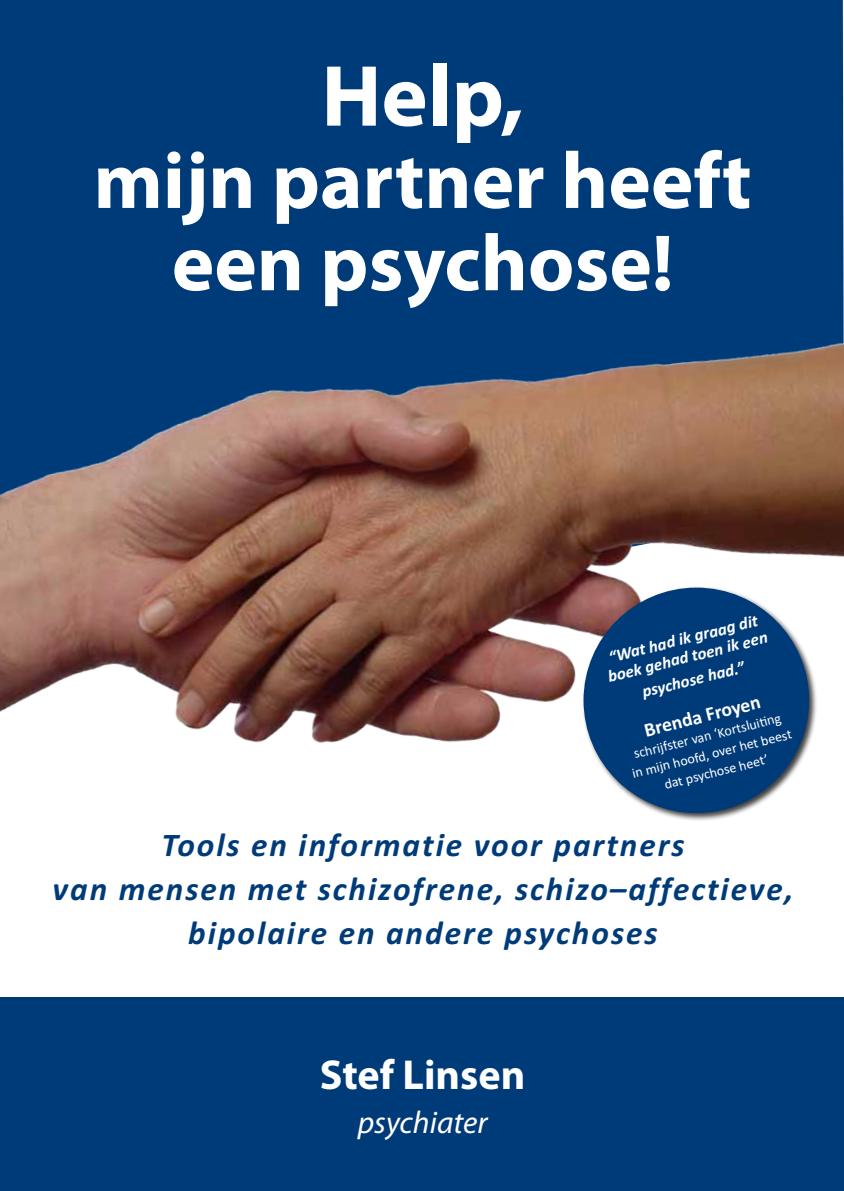
<style>
.page{position:relative;width:844px;height:1191px;background:#fff}
.page>*{position:absolute;margin:0;border:0;box-sizing:border-box;transform-origin:0 0}
.t1{font:700 87.5px "Myriad Pro";color:#fff}
.t2{font:700 80.5px/82.2px "Myriad Pro";color:#fff;text-align:center}
.t3{font:700 42px "Myriad Pro";color:#fff}
.t4{font:italic 700 33.25px/43.8px "Calibri";letter-spacing:.06em;color:#003b79;text-align:center}
.t5{font:italic 31.5px "Myriad Pro";color:#fff}
.t6{font:19.78px "Calibri Bold 2";color:#fff}
.t7{font:italic 700 16.97px/18.6px "Calibri";color:#fff;text-align:center}
.t8{font:14px/18.6px "Calibri 2";color:#fff;text-align:center}
.t9{font:14px "Calibri";color:#fff}
</style>
<div class="page">
<div style="left:0;top:0;width:843px;height:245px;background:#003b79"></div>
<div style="left:0;top:997px;width:843px;height:194px;background:#003b79"></div>
<img style="left:0;top:245px;width:843px;height:498px">
<div style="left:581px;top:585px;width:236px;height:237px;background:#000;opacity:.75"></div>
<div style="left:583px;top:587px;width:225px;height:226px;background:#003b79;border-radius:50%"></div>
<h1 class="t1" style="left:321px;top:39px;width:204px">Help,</h1>
<h2 class="t2" style="left:94px;top:137px;width:659px">mijn partner heeft een psychose!</h2>
<p class="t7" style="left:601px;top:649px;width:166px;rotate:-14deg">“Wat had ik graag dit boek gehad toen ik een</p>
<p class="t7" style="left:640px;top:683px;width:106px;rotate:-14deg">psychose had.”</p>
<p class="t6" style="left:641px;top:718px;width:121px;rotate:-14deg">Brenda Froyen</p>
<p class="t9" style="left:632px;top:745px;width:152px;rotate:-14deg">schrijfster van ‘Kortsluiti ng</p>
<p class="t8" style="left:629px;top:764px;width:165px;rotate:-14deg">in mijn hoofd, over het beest dat psychose heet’</p>
<p class="t4" style="left:52px;top:823px;width:742px">Tools en informatie voor partners<br>van mensen met schizofrene, schizo–affectieve, bipolaire en andere psychoses</p>
<p class="t3" style="left:320px;top:1047px;width:207px">Stef Linsen</p>
<p class="t5" style="left:357px;top:1103px;width:131px">psychiater</p>
</div>
